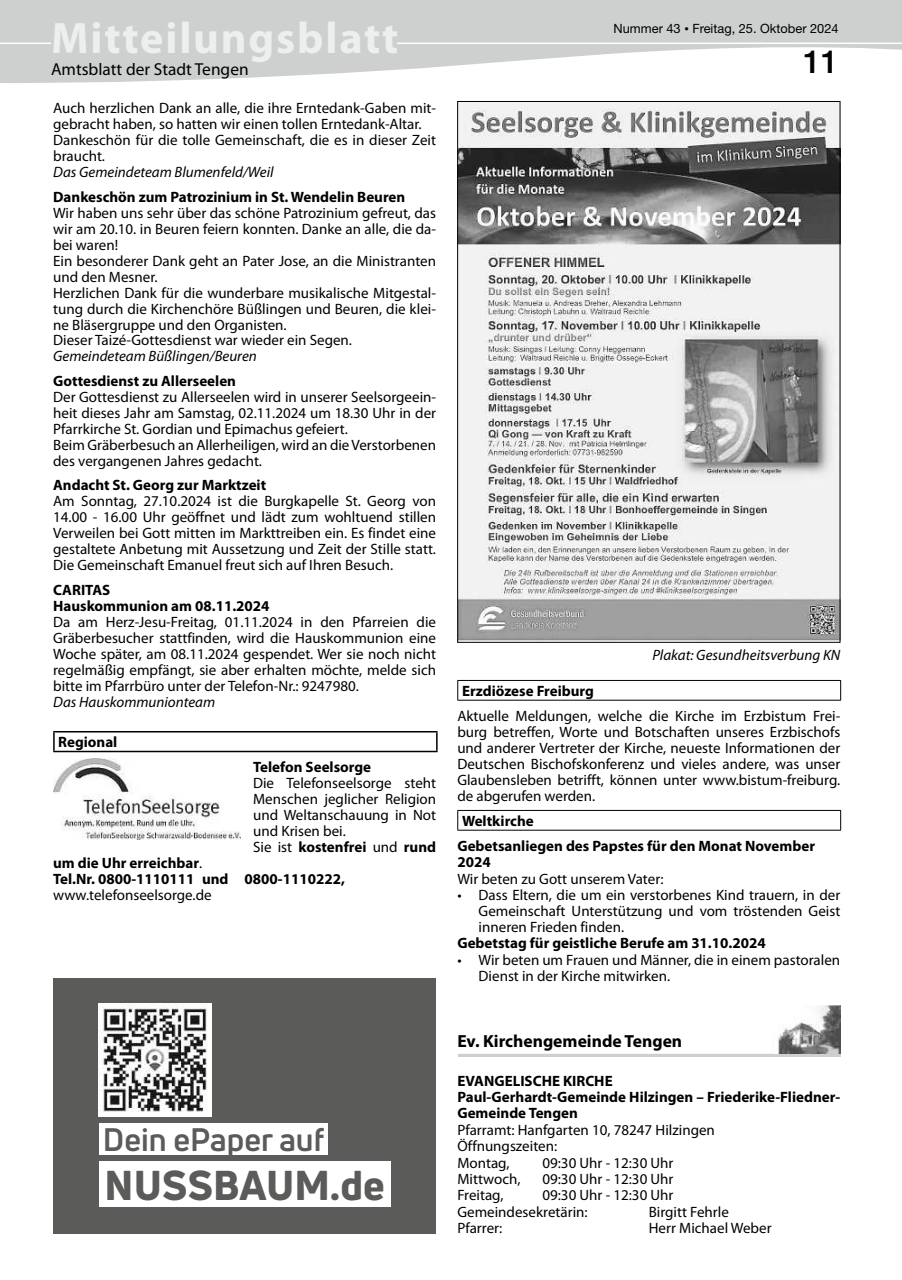
<style>
.page{position:relative;width:902px;height:1280px;background:#fff}
.page>*{position:absolute;margin:0;border:0;box-sizing:border-box;transform-origin:0 0}
.t1{font:700 44.25px "Myriad Pro";letter-spacing:.04em;color:#edefef}
.t2{font:800 40.8px "Uni Neue";color:#5b5b5a}
.t3{font:500 31.95px "Helvetica Neue LT Pro";color:#000}
.t4{font:700 31.8px "Uni Neue";color:#5b5b5a}
.t5{font:700 17.55px "Myriad Pro";color:#000}
.t6{font:17.4px "Myriad Pro";color:#000}
.t7{font:15px/16px "Myriad Pro";color:#000}
.t8{font:700 15px/15.9px "Myriad Pro";color:#000}
.t9{font:italic 15px "Myriad Pro";color:#000}
.t10{font:12.75px "Helvetica Neue LT Pro";color:#000}
.s1{font-size:12.9px}
.s2{font-size:9px}
.s3{font-weight:700}
.s4{font-weight:400}
</style>
<div class="page">
<svg style="left:1px;top:0;width:900px;height:83px;fill:#cecfcf"></svg>
<svg style="left:0;top:0;width:1px;height:83px"></svg>
<div style="left:53px;top:22px;width:344px;height:40px;background:#cecfcf"></div>
<hr style="left:0;top:43px;width:51px;height:1px;background:#fff">
<hr style="left:397px;top:43px;width:504px;height:1px;background:#fff">
<hr style="left:53px;top:731px;width:384px;height:1px;background:#000">
<svg style="left:53px;top:732px;width:2px;height:19px"></svg>
<svg style="left:436px;top:732px;width:1px;height:19px"></svg>
<hr style="left:53px;top:751px;width:384px;height:1px;background:#000">
<img style="left:53px;top:758px;width:187px;height:81px">
<img style="left:459px;top:103px;width:379px;height:538px">
<hr style="left:457px;top:680px;width:384px;height:1px;background:#000">
<svg style="left:457px;top:681px;width:1px;height:19px"></svg>
<svg style="left:840px;top:681px;width:1px;height:19px"></svg>
<hr style="left:457px;top:700px;width:384px;height:1px;background:#000">
<hr style="left:457px;top:810px;width:384px;height:1px;background:#000">
<svg style="left:457px;top:811px;width:1px;height:19px"></svg>
<svg style="left:840px;top:811px;width:1px;height:19px"></svg>
<hr style="left:457px;top:830px;width:384px;height:1px;background:#000">
<hr style="left:458px;top:1054px;width:382px;height:3px;background:#cecfcf">
<img style="left:778px;top:1006px;width:62px;height:47px">
<div style="left:53px;top:978px;width:383px;height:255px;background:#5b5b5a"></div>
<div style="left:99px;top:1161px;width:291px;height:46px;background:#fff"></div>
<div style="left:99px;top:1123px;width:229px;height:32px;background:#fff"></div>
<img style="left:99px;top:1004px;width:112px;height:112px">
<h1 class="t1" style="left:51px;top:9px;width:349px">Mitteilungsblatt</h1>
<p class="t10" style="left:613px;top:20px;width:226px">Nummer <span class="s1">43</span> <span class="s2">•</span> Freitag, 25. Oktober 2024</p>
<p class="t6" style="left:51px;top:59px;width:199px">Amtsblatt der Stadt Tengen</p>
<h3 class="t3" style="left:803px;top:43px;width:37px">11</h3>
<p class="t7" style="left:53px;top:100px;width:384px">Auch herzlichen Dank an alle, die ihre Erntedank-Gaben mit&shy;gebracht haben, so hatten wir einen tollen Erntedank-Altar.<br>Dankeschön für die tolle Gemeinschaft, die es in dieser Zeit braucht.</p>
<p class="t9" style="left:53px;top:163px;width:222px">Das Gemeindeteam Blumenfeld/Weil</p>
<p class="t8" style="left:53px;top:188px;width:353px">Dankeschön zum Patrozinium in St. Wendelin Beuren</p>
<p class="t7" style="left:53px;top:204px;width:384px">Wir haben uns sehr über das schöne Patrozinium gefreut, das wir am 20.10. in Beuren feiern konnten. Danke an alle, die da&shy;bei waren!<br>Ein besonderer Dank geht an Pater Jose, an die Ministranten und den Mesner.<br>Herzlichen Dank für die wunderbare musikalische Mitgestal&shy;tung durch die Kirchenchöre Büßlingen und Beuren, die klei&shy;ne Bläsergruppe und den Organisten.<br>Dieser Taizé-Gottesdienst war wieder ein Segen.</p>
<p class="t9" style="left:53px;top:347px;width:205px">Gemeindeteam Büßlingen/Beuren</p>
<p class="t8" style="left:53px;top:372px;width:184px">Gottesdienst zu Allerseelen</p>
<p class="t7" style="left:53px;top:389px;width:384px">Der Gottesdienst zu Allerseelen wird in unserer Seelsorgeein&shy;heit dieses Jahr am Samstag, 02.11.2024 um 18.30 Uhr in der Pfarrkirche St. Gordian und Epimachus gefeiert.<br>Beim Gräberbesuch an Allerheiligen, wird an die Verstorbenen des vergangenen Jahres gedacht.</p>
<p class="t8" style="left:53px;top:477px;width:214px">Andacht St. Georg zur Marktzeit</p>
<p class="t7" style="left:53px;top:493px;width:384px;text-align:justify">Am Sonntag, 27.10.2024 ist die Burgkapelle St. Georg von 14.00 - 16.00 Uhr geöffnet und lädt zum wohltuend stillen Verweilen bei Gott mitten im Markttreiben ein. Es findet eine gestaltete Anbetung mit Aussetzung und Zeit der Stille statt.<br>Die Gemeinschaft Emanuel freut sich auf Ihren Besuch.</p>
<p class="t8" style="left:53px;top:581px;width:218px">CARITAS<br>Hauskommunion am 08.11.2024</p>
<p class="t7" style="left:53px;top:613px;width:384px;text-align:justify">Da am Herz-Jesu-Freitag, 01.11.2024 in den Pfarreien die Gräberbesucher stattfinden, wird die Hauskommunion eine Woche später, am 08.11.2024 gespendet. Wer sie noch nicht regelmäßig empfängt, sie aber erhalten möchte, melde sich bitte im Pfarrbüro unter der Telefon-Nr.: 9247980.</p>
<p class="t9" style="left:53px;top:692px;width:163px">Das Hauskommunionteam</p>
<p class="t8" style="left:58px;top:734px;width:61px">Regional</p>
<p class="t8" style="left:253px;top:759px;width:120px">Telefon Seelsorge</p>
<p class="t7" style="left:253px;top:775px;width:184px">Die Telefonseelsorge steht<br>Menschen jeglicher Religion und Weltanschauung in Not und Krisen bei.<br>Sie ist <span class="s3">kostenfrei</span> und <span class="s3">rund</span></p>
<p class="t8" style="left:53px;top:855px;width:293px">um die Uhr erreichbar<span class="s4">.<br></span>Tel.Nr. 0800-1110111 und 0800-1110222,</p>
<p class="t7" style="left:53px;top:887px;width:160px">www.telefonseelsorge.de</p>
<h3 class="t4" style="left:103px;top:1119px;width:223px">Dein ePaper auf</h3>
<h2 class="t2" style="left:105px;top:1157px;width:281px">NUSSBAUM.de</h2>
<p class="t9" style="left:652px;top:646px;width:189px">Plakat: Gesundheitsverbung KN</p>
<p class="t8" style="left:462px;top:682px;width:133px">Erzdiözese Freiburg</p>
<p class="t7" style="left:457px;top:708px;width:384px;text-align:justify">Aktuelle Meldungen, welche die Kirche im Erzbistum Frei&shy;burg betreffen, Worte und Botschaften unseres Erzbischofs und anderer Vertreter der Kirche, neueste Informationen der Deutschen Bischofskonferenz und vieles andere, was unser Glaubensleben betrifft, können unter www.bistum-freiburg. de abgerufen werden.</p>
<p class="t8" style="left:457px;top:808px;width:359px;line-height:25.3px;text-indent:5px">Weltkirche<br>Gebetsanliegen des Papstes für den Monat November</p>
<p class="t8" style="left:457px;top:854px;width:35px">2024</p>
<p class="t7" style="left:457px;top:870px;width:208px">Wir beten zu Gott unserem Vater:</p>
<p class="t7" style="left:478px;top:887px;width:363px;text-align:justify;text-indent:-21px">• Dass Eltern, die um ein verstorbenes Kind trauern, in der Gemeinschaft Unterstützung und vom tröstenden Geist inneren Frieden finden.</p>
<p class="t8" style="left:457px;top:935px;width:310px">Gebetstag für geistliche Berufe am 31.10.2024</p>
<p class="t7" style="left:478px;top:951px;width:363px;text-indent:-21px">• Wir beten um Frauen und Männer, die in einem pastoralen<br>Dienst in der Kirche mitwirken.</p>
<p class="t5" style="left:457px;top:1029px;width:226px">Ev. Kirchengemeinde Tengen</p>
<p class="t8" style="left:457px;top:1072px;width:384px">EVANGELISCHE KIRCHE<br>Paul-Gerhardt-Gemeinde Hilzingen – Friederike-Fliedner-<br>Gemeinde Tengen</p>
<p class="t7" style="left:457px;top:1121px;width:259px">Pfarramt: Hanfgarten 10, 78247 Hilzingen<br>Öffnungszeiten:<br>Montag,</p>
<p class="t7" style="left:542px;top:1154px;width:132px">09:30 Uhr - 12:30 Uhr</p>
<p class="t7" style="left:457px;top:1171px;width:65px">Mittwoch,</p>
<p class="t7" style="left:542px;top:1171px;width:132px">09:30 Uhr - 12:30 Uhr</p>
<p class="t7" style="left:457px;top:1187px;width:48px">Freitag,</p>
<p class="t7" style="left:457px;top:1187px;width:217px;text-indent:85px">09:30 Uhr - 12:30 Uhr<br>Gemeindesekretärin:</p>
<p class="t7" style="left:648px;top:1203px;width:82px">Birgitt Fehrle</p>
<p class="t7" style="left:457px;top:1220px;width:46px">Pfarrer:</p>
<p class="t7" style="left:648px;top:1220px;width:124px">Herr Michael Weber</p>
</div>
